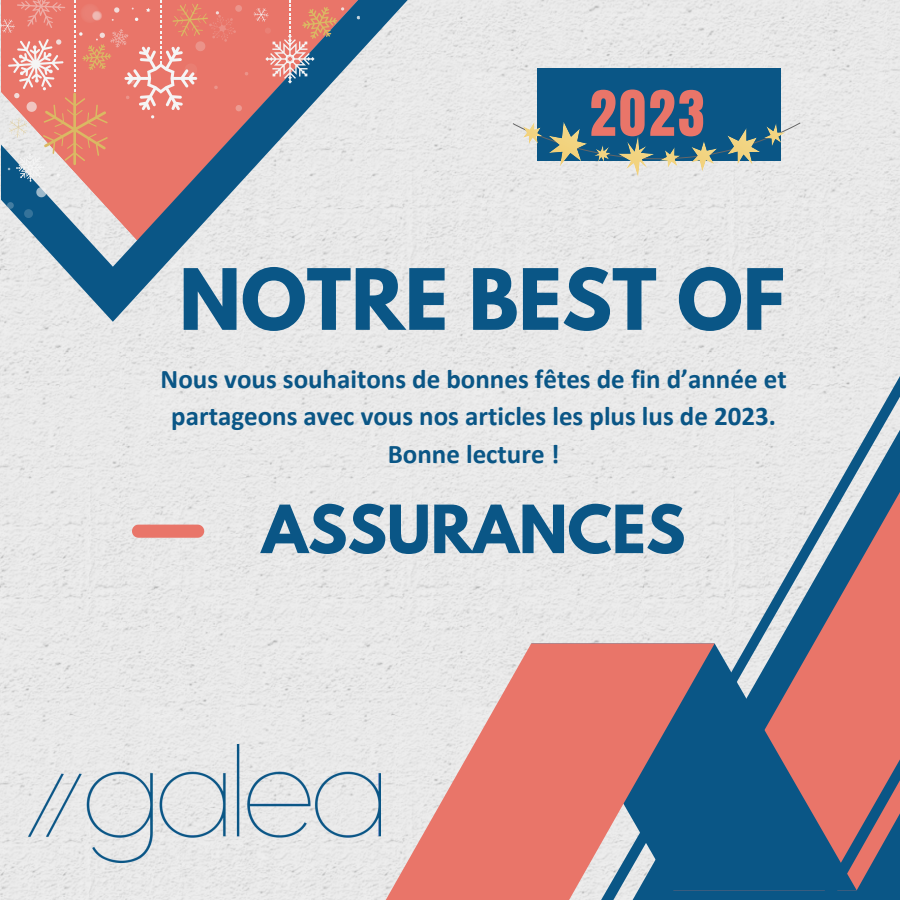
<style>
.page{position:relative;width:900px;height:900px;background:#fff}
.page>*{position:absolute;margin:0;border:0;box-sizing:border-box;transform-origin:0 0}
.t1{font:700 74.8px "League Spartan";color:#0a5686}
.t2{font:700 58.8px "League Spartan";color:#0a5686}
.t3{font:53.4px "Anton";color:#e97569}
.t4{font:700 27px/37.5px "Calibri";color:#0a5686;text-align:center}
</style>
<div class="page">
<img style="left:0;top:0;width:900px;height:900px">
<svg style="left:374px;top:643px;width:215px;height:257px;background:#e8a19a"></svg>
<svg style="left:589px;top:365px;width:311px;height:535px;background:#a6a0ab"></svg>
<div style="left:537px;top:68px;width:243px;height:93px;background:#0a5686"></div>
<svg style="left:1px;top:0;width:407px;height:322px;background:#bec9d2"></svg>
<svg style="left:132px;top:525px;width:72px;height:13px"></svg>
<img style="left:29px;top:744px;width:351px;height:119px">
<svg style="left:6px;top:238px;width:5px;height:5px"></svg>
<svg style="left:357px;top:16px;width:3px;height:4px"></svg>
<svg style="left:254px;top:0;width:90px;height:84px;background:#b07d7f"></svg>
<svg style="left:0;top:0;width:248px;height:218px;background:#d18681"></svg>
<svg style="left:512px;top:122px;width:289px;height:56px"></svg>
<p class="t3" style="left:590px;top:75px;width:116px">2023</p>
<p class="t1" style="left:179px;top:263px;width:608px">NOTRE BEST OF</p>
<p class="t4" style="left:161px;top:362px;width:628px">Nous vous souhaitons de bonnes fêtes de fin d’année et partageons avec vous nos articles les plus lus de 2023.<br>Bonne lecture !</p>
<p class="t2" style="left:262px;top:500px;width:425px">ASSURANCES</p>
</div>
